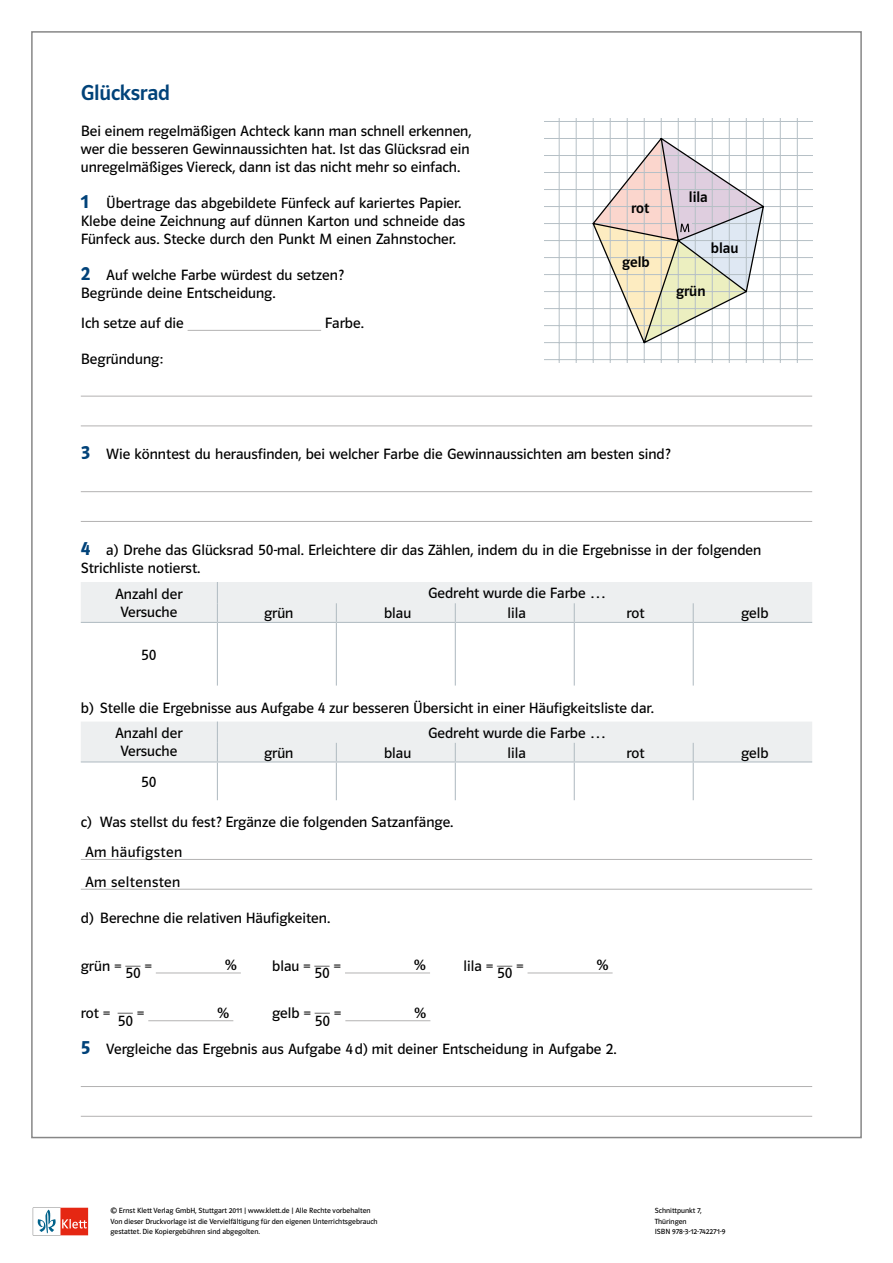
<style>
.page{position:relative;width:893px;height:1263px;background:#fff}
.page>*{position:absolute;margin:0;border:0;box-sizing:border-box;transform-origin:0 0}
.OLL_Ueberschrift{font:21.75px "Polo MA11 K Krftg";letter-spacing:-.01em;color:#004279}
.OLL_AufgZiffer_Text{font:15px/18px "Polo MA11 K Buch";color:#000}
.OLL_Grundtext_Polo{font:15px/18px "Polo MA11 K Buch";color:#000}
.spb_Tabelle_zentrier{font:15px/18px "Polo MA11 K Buch";color:#000;text-align:center}
.OLL_Text_Schreiblini{font:15px "Polo MA11 K Buch";color:#000}
.OLL_Grundtext_Polo-2{font:15px "Polo MA11 K Buch";letter-spacing:.025em;color:#000}
.OLL_Grundtext_Polo-3{font:15px "Polo MA11 K Krftg";color:#000}
.OLL_Fußzeile{font:7.5px/10.1px "Polo ST11 K Buch";color:#000}
.s1{font-family:"Polo MA11 K Hfett";font-size:18.9px;color:#004279}
</style>
<div class="page">
<svg style="left:33px;top:1208px;width:55px;height:27px"></svg>
<svg style="left:544px;top:118px;width:268px;height:245px"></svg>
<svg style="left:592px;top:137px;width:173px;height:207px"></svg>
<hr style="left:188px;top:330px;width:133px;height:1px;background:#b3b2b2">
<hr style="left:81px;top:396px;width:731px;height:1px;background:#b3b2b2">
<hr style="left:81px;top:425px;width:731px;height:1px;background:#b3b2b2">
<hr style="left:81px;top:491px;width:731px;height:1px;background:#b3b2b2">
<hr style="left:81px;top:521px;width:731px;height:1px;background:#b3b2b2">
<div style="left:81px;top:582px;width:731px;height:40px;background:#edeff0"></div>
<hr style="left:81px;top:622px;width:136px;height:1px;background:#b6c0c6">
<hr style="left:217px;top:622px;width:119px;height:1px;background:#b6c0c6">
<hr style="left:217px;top:623px;width:1px;height:62px;background:#b6c0c6">
<hr style="left:336px;top:622px;width:119px;height:1px;background:#b6c0c6">
<hr style="left:336px;top:623px;width:1px;height:62px;background:#b6c0c6">
<hr style="left:455px;top:622px;width:119px;height:1px;background:#b6c0c6">
<hr style="left:455px;top:623px;width:1px;height:62px;background:#b6c0c6">
<hr style="left:574px;top:622px;width:119px;height:1px;background:#b6c0c6">
<hr style="left:574px;top:623px;width:1px;height:62px;background:#b6c0c6">
<hr style="left:693px;top:622px;width:119px;height:1px;background:#b6c0c6">
<hr style="left:693px;top:623px;width:1px;height:62px;background:#b6c0c6">
<div style="left:81px;top:721px;width:731px;height:40px;background:#edeff0"></div>
<hr style="left:81px;top:761px;width:136px;height:1px;background:#b6c0c6">
<hr style="left:217px;top:761px;width:119px;height:1px;background:#b6c0c6">
<hr style="left:217px;top:762px;width:1px;height:38px;background:#b6c0c6">
<hr style="left:336px;top:761px;width:119px;height:1px;background:#b6c0c6">
<hr style="left:336px;top:762px;width:1px;height:38px;background:#b6c0c6">
<hr style="left:455px;top:761px;width:119px;height:1px;background:#b6c0c6">
<hr style="left:455px;top:762px;width:1px;height:38px;background:#b6c0c6">
<hr style="left:574px;top:761px;width:119px;height:1px;background:#b6c0c6">
<hr style="left:574px;top:762px;width:1px;height:38px;background:#b6c0c6">
<hr style="left:693px;top:761px;width:119px;height:1px;background:#b6c0c6">
<hr style="left:693px;top:762px;width:1px;height:38px;background:#b6c0c6">
<hr style="left:81px;top:859px;width:731px;height:1px;background:#b3b2b2">
<hr style="left:81px;top:889px;width:731px;height:1px;background:#b3b2b2">
<hr style="left:156px;top:972px;width:85px;height:1px;background:#b3b2b2">
<hr style="left:345px;top:972px;width:85px;height:1px;background:#b3b2b2">
<hr style="left:528px;top:972px;width:85px;height:1px;background:#b3b2b2">
<hr style="left:148px;top:1020px;width:85px;height:1px;background:#b3b2b2">
<hr style="left:345px;top:1020px;width:85px;height:1px;background:#b3b2b2">
<hr style="left:81px;top:1086px;width:731px;height:1px;background:#b3b2b2">
<hr style="left:81px;top:1116px;width:731px;height:1px;background:#b3b2b2">
<p class="OLL_Ueberschrift" style="left:81px;top:81px;width:91px">Glücksrad</p>
<p class="OLL_Grundtext_Polo" style="left:81px;top:122px;width:392px">Bei einem regelmäßigen Achteck kann man schnell erkennen, wer die besseren Gewinnaussichten hat. Ist das Glücksrad ein unregelmäßiges Viereck, dann ist das nicht mehr so einfach.</p>
<p class="OLL_AufgZiffer_Text" style="left:81px;top:194px;width:386px"><span class="s1">1</span> Übertrage das abgebildete Fünfeck auf kariertes Papier.<br>Klebe deine Zeichnung auf dünnen Karton und schneide das<br>Fünfeck aus. Stecke durch den Punkt M einen Zahnstocher.</p>
<p class="OLL_AufgZiffer_Text" style="left:81px;top:266px;width:265px"><span class="s1">2</span> Auf welche Farbe würdest du setzen?<br>Begründe deine Entscheidung.</p>
<p class="OLL_Text_Schreiblini" style="left:81px;top:315px;width:105px">Ich setze auf die</p>
<p class="OLL_Text_Schreiblini" style="left:325px;top:315px;width:40px">Farbe.</p>
<p class="OLL_Grundtext_Polo" style="left:81px;top:350px;width:84px">Begründung:</p>
<p class="OLL_Grundtext_Polo-3" style="left:631px;top:200px;width:20px">rot</p>
<p class="OLL_Grundtext_Polo-3" style="left:622px;top:254px;width:29px">gelb</p>
<p class="OLL_Grundtext_Polo-3" style="left:689px;top:188px;width:20px">lila</p>
<p class="OLL_Grundtext_Polo-3" style="left:711px;top:239px;width:29px">blau</p>
<p class="OLL_Grundtext_Polo-3" style="left:676px;top:283px;width:31px">grün</p>
<p class="OLL_AufgZiffer_Text" style="left:81px;top:446px;width:591px"><span class="s1">3</span> Wie könntest du herausfinden, bei welcher Farbe die Gewinnaussichten am besten sind?</p>
<p class="OLL_AufgZiffer_Text" style="left:81px;top:541px;width:682px"><span class="s1">4</span> a) Drehe das Glücksrad 50-mal. Erleichtere dir das Zählen, indem du in die Ergebnisse in der folgenden<br>Strichliste notierst.</p>
<p class="spb_Tabelle_zentrier" style="left:115px;top:585px;width:69px">Anzahl der<br>Versuche</p>
<p class="spb_Tabelle_zentrier" style="left:428px;top:585px;width:179px">Gedreht wurde die Farbe …</p>
<p class="spb_Tabelle_zentrier" style="left:264px;top:604px;width:31px">grün</p>
<p class="spb_Tabelle_zentrier" style="left:384px;top:604px;width:29px">blau</p>
<p class="spb_Tabelle_zentrier" style="left:507px;top:604px;width:20px">lila</p>
<p class="spb_Tabelle_zentrier" style="left:626px;top:604px;width:20px">rot</p>
<p class="spb_Tabelle_zentrier" style="left:741px;top:604px;width:29px">gelb</p>
<p class="spb_Tabelle_zentrier" style="left:141px;top:646px;width:17px">50</p>
<p class="OLL_Grundtext_Polo" style="left:81px;top:699px;width:574px">b) Stelle die Ergebnisse aus Aufgabe 4 zur besseren Übersicht in einer Häufigkeitsliste dar.</p>
<p class="spb_Tabelle_zentrier" style="left:115px;top:724px;width:69px">Anzahl der<br>Versuche</p>
<p class="spb_Tabelle_zentrier" style="left:428px;top:724px;width:179px">Gedreht wurde die Farbe …</p>
<p class="spb_Tabelle_zentrier" style="left:264px;top:744px;width:31px">grün</p>
<p class="spb_Tabelle_zentrier" style="left:384px;top:744px;width:29px">blau</p>
<p class="spb_Tabelle_zentrier" style="left:507px;top:744px;width:20px">lila</p>
<p class="spb_Tabelle_zentrier" style="left:626px;top:744px;width:20px">rot</p>
<p class="spb_Tabelle_zentrier" style="left:741px;top:744px;width:29px">gelb</p>
<p class="spb_Tabelle_zentrier" style="left:141px;top:773px;width:17px">50</p>
<p class="OLL_Grundtext_Polo" style="left:81px;top:813px;width:374px">c) Was stellst du fest? Ergänze die folgenden Satzanfänge.</p>
<p class="OLL_Grundtext_Polo-2" style="left:85px;top:844px;width:99px">Am häufigsten</p>
<p class="OLL_Grundtext_Polo-2" style="left:85px;top:873px;width:97px">Am seltensten</p>
<p class="OLL_Grundtext_Polo" style="left:81px;top:909px;width:251px">d) Berechne die relativen Häufigkeiten.</p>
<p class="OLL_Text_Schreiblini" style="left:81px;top:957px;width:42px">grün =</p>
<p class="OLL_Text_Schreiblini" style="left:125px;top:965px;width:17px">50</p>
<p class="OLL_Text_Schreiblini" style="left:144px;top:957px;width:9px">=</p>
<p class="OLL_Grundtext_Polo" style="left:225px;top:956px;width:13px">%</p>
<p class="OLL_Text_Schreiblini" style="left:272px;top:957px;width:40px">blau =</p>
<p class="OLL_Text_Schreiblini" style="left:334px;top:957px;width:9px">=</p>
<p class="OLL_Grundtext_Polo" style="left:414px;top:956px;width:13px">%</p>
<p class="OLL_Text_Schreiblini" style="left:463px;top:957px;width:31px">lila =</p>
<p class="OLL_Text_Schreiblini" style="left:516px;top:957px;width:9px">=</p>
<p class="OLL_Grundtext_Polo" style="left:597px;top:956px;width:13px">%</p>
<p class="OLL_Text_Schreiblini" style="left:315px;top:965px;width:17px">50</p>
<p class="OLL_Text_Schreiblini" style="left:497px;top:965px;width:17px">50</p>
<p class="OLL_Text_Schreiblini" style="left:137px;top:1005px;width:9px">=</p>
<p class="OLL_Grundtext_Polo" style="left:218px;top:1004px;width:13px">%</p>
<p class="OLL_Text_Schreiblini" style="left:272px;top:1005px;width:41px">gelb =</p>
<p class="OLL_Text_Schreiblini" style="left:315px;top:1013px;width:17px">50</p>
<p class="OLL_Text_Schreiblini" style="left:334px;top:1005px;width:9px">=</p>
<p class="OLL_Grundtext_Polo" style="left:415px;top:1004px;width:13px">%</p>
<p class="OLL_AufgZiffer_Text" style="left:81px;top:1040px;width:537px"><span class="s1">5</span> Vergleiche das Ergebnis aus Aufgabe 4d) mit deiner Entscheidung in Aufgabe 2.</p>
<p class="OLL_Text_Schreiblini" style="left:81px;top:1005px;width:31px">rot =</p>
<p class="OLL_Text_Schreiblini" style="left:118px;top:1013px;width:17px">50</p>
<p class="OLL_Fußzeile" style="left:111px;top:1206px;width:269px">© Ernst Klett Verlag GmbH, Stuttgart 2011 | www.klett.de | Alle Rechte vorbehalten<br>Von dieser Druckvorlage ist die Vervielfältigung für den eigenen Unterrichtsgebrauch gestattet. Die Kopiergebühren sind abgegolten.</p>
<p class="OLL_Fußzeile" style="left:655px;top:1206px;width:48px">Schnittpunkt 7,</p>
<p class="OLL_Fußzeile" style="left:655px;top:1216px;width:33px">Thüringen</p>
<p class="OLL_Fußzeile" style="left:655px;top:1226px;width:72px">ISBN 978-3-12-742271-9</p>
</div>
